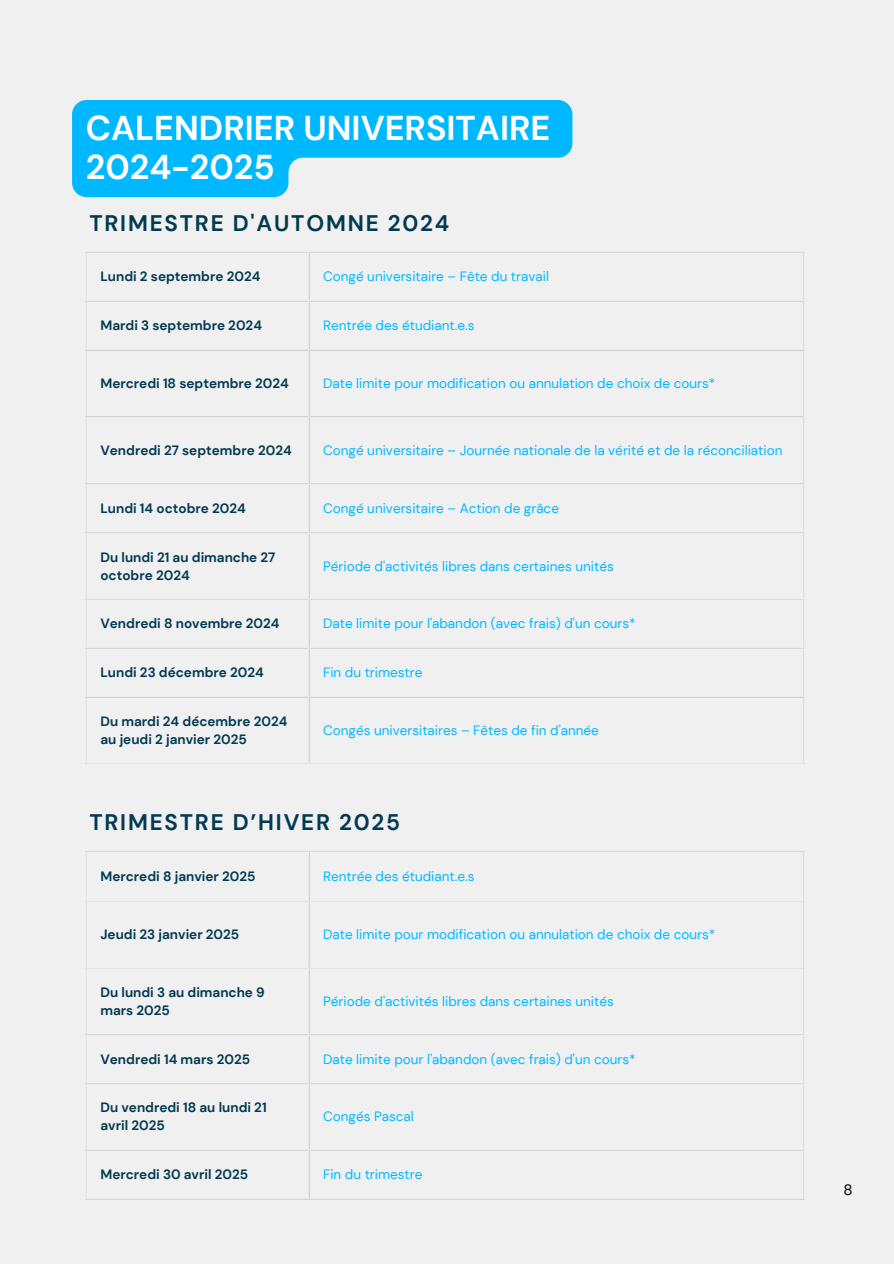
<style>
.page{position:relative;width:894px;height:1264px;background:#fff}
.page>*{position:absolute;margin:0;border:0;box-sizing:border-box;transform-origin:0 0}
.t1{font:700 34.35px/39.3px "DM Sans";color:#fff}
.t2{font:700 22.5px "DM Sans";letter-spacing:.08em;color:#013a51}
.t3{font:15px "DM Sans";color:#000}
.t4{font:13.5px "DM Sans";color:#00b8ff}
.t5{font:700 13.5px/18px "DM Sans";color:#013a51}
</style>
<div class="page">
<div style="left:0;top:0;width:893px;height:1263px;background:#f0f0f0"></div>
<hr style="left:86px;top:253px;width:1px;height:510px;background:#e5e5e5">
<hr style="left:308px;top:253px;width:1px;height:510px;background:#e5e5e5">
<hr style="left:802px;top:253px;width:2px;height:510px;background:#e5e5e5">
<hr style="left:86px;top:252px;width:718px;height:1px;background:#e5e5e5">
<hr style="left:86px;top:300px;width:718px;height:2px;background:#e5e5e5">
<hr style="left:86px;top:349px;width:718px;height:1px;background:#e5e5e5">
<hr style="left:86px;top:416px;width:718px;height:1px;background:#e5e5e5">
<hr style="left:86px;top:483px;width:718px;height:1px;background:#e5e5e5">
<hr style="left:86px;top:532px;width:718px;height:1px;background:#e5e5e5">
<hr style="left:86px;top:598px;width:718px;height:1px;background:#e5e5e5">
<hr style="left:86px;top:647px;width:718px;height:1px;background:#e5e5e5">
<hr style="left:86px;top:696px;width:718px;height:1px;background:#e5e5e5">
<hr style="left:86px;top:763px;width:718px;height:1px;background:#e5e5e5">
<svg style="left:72px;top:100px;width:500px;height:97px;fill:#00b8ff"></svg>
<hr style="left:86px;top:851px;width:1px;height:347px;background:#e5e5e5">
<hr style="left:308px;top:851px;width:1px;height:347px;background:#e5e5e5">
<hr style="left:802px;top:851px;width:2px;height:347px;background:#e5e5e5">
<hr style="left:86px;top:850px;width:718px;height:1px;background:#e5e5e5">
<hr style="left:86px;top:901px;width:718px;height:1px;background:#e5e5e5">
<hr style="left:86px;top:967px;width:718px;height:2px;background:#e5e5e5">
<hr style="left:86px;top:1034px;width:718px;height:1px;background:#e5e5e5">
<hr style="left:86px;top:1083px;width:718px;height:1px;background:#e5e5e5">
<hr style="left:86px;top:1149px;width:718px;height:1px;background:#e5e5e5">
<hr style="left:86px;top:1198px;width:718px;height:1px;background:#e5e5e5">
<p class="t1" style="left:86px;top:108px;width:466px">CALENDRIER UNIVERSITAIRE<br>2024-2025</p>
<p class="t2" style="left:89px;top:209px;width:361px">TRIMESTRE D'AUTOMNE 2024</p>
<h1 class="t5" style="left:100px;top:267px;width:161px">Lundi 2 septembre 2024</h1>
<p class="t4" style="left:323px;top:267px;width:227px">Congé universitaire – Fête du travail</p>
<p class="t5" style="left:100px;top:316px;width:163px">Mardi 3 septembre 2024</p>
<p class="t4" style="left:323px;top:316px;width:153px">Rentrée des étudiant.e.s</p>
<p class="t5" style="left:100px;top:374px;width:190px">Mercredi 18 septembre 2024</p>
<p class="t4" style="left:323px;top:374px;width:393px">Date limite pour modification ou annulation de choix de cours*</p>
<p class="t5" style="left:100px;top:441px;width:193px">Vendredi 27 septembre 2024</p>
<p class="t4" style="left:323px;top:441px;width:460px">Congé universitaire – Journée nationale de la vérité et de la réconciliation</p>
<p class="t5" style="left:100px;top:499px;width:147px">Lundi 14 octobre 2024</p>
<p class="t4" style="left:323px;top:499px;width:237px">Congé universitaire – Action de grâce</p>
<p class="t5" style="left:100px;top:548px;width:176px">Du lundi 21 au dimanche 27 octobre 2024</p>
<p class="t4" style="left:323px;top:557px;width:292px">Période d'activités libres dans certaines unités</p>
<p class="t5" style="left:100px;top:614px;width:180px">Vendredi 8 novembre 2024</p>
<p class="t4" style="left:323px;top:614px;width:314px">Date limite pour l'abandon (avec frais) d'un cours*</p>
<p class="t5" style="left:100px;top:663px;width:165px">Lundi 23 décembre 2024</p>
<p class="t4" style="left:323px;top:663px;width:101px">Fin du trimestre</p>
<p class="t5" style="left:100px;top:712px;width:188px">Du mardi 24 décembre 2024 au jeudi 2 janvier 2025</p>
<p class="t4" style="left:323px;top:721px;width:277px">Congés universitaires – Fêtes de fin d'année</p>
<p class="t2" style="left:89px;top:808px;width:312px">TRIMESTRE D’HIVER 2025</p>
<p class="t5" style="left:100px;top:867px;width:156px">Mercredi 8 janvier 2025</p>
<p class="t4" style="left:323px;top:867px;width:153px">Rentrée des étudiant.e.s</p>
<p class="t5" style="left:100px;top:925px;width:140px">Jeudi 23 janvier 2025</p>
<p class="t4" style="left:323px;top:925px;width:393px">Date limite pour modification ou annulation de choix de cours*</p>
<p class="t5" style="left:100px;top:983px;width:166px">Du lundi 3 au dimanche 9 mars 2025</p>
<p class="t4" style="left:323px;top:992px;width:292px">Période d'activités libres dans certaines unités</p>
<p class="t5" style="left:100px;top:1049px;width:151px">Vendredi 14 mars 2025</p>
<p class="t4" style="left:323px;top:1050px;width:314px">Date limite pour l'abandon (avec frais) d'un cours*</p>
<p class="t5" style="left:100px;top:1098px;width:168px">Du vendredi 18 au lundi 21 avril 2025</p>
<p class="t4" style="left:323px;top:1108px;width:92px">Congés Pascal</p>
<p class="t5" style="left:100px;top:1165px;width:149px">Mercredi 30 avril 2025</p>
<p class="t4" style="left:323px;top:1165px;width:101px">Fin du trimestre</p>
<p class="t3" style="left:843px;top:1180px;width:11px">8</p>
</div>
